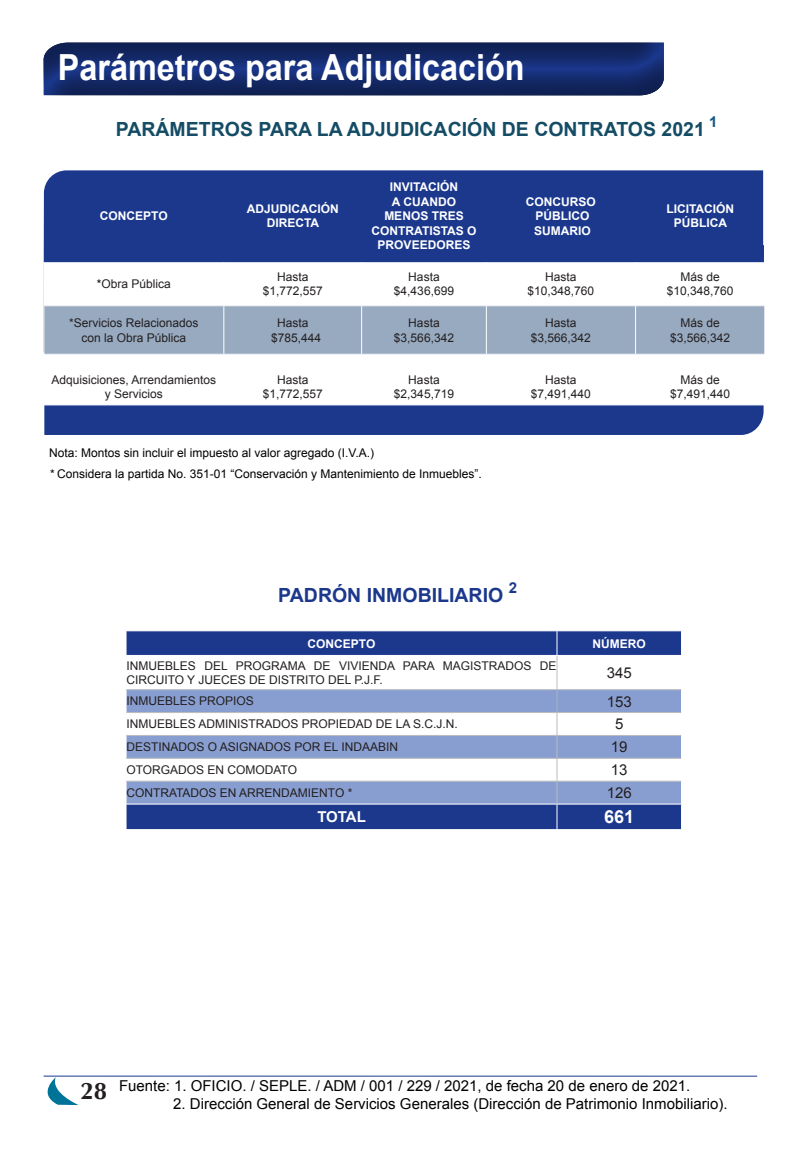
<style>
.page{position:relative;width:807px;height:1149px;background:#fff}
.page>*{position:absolute;margin:0;border:0;box-sizing:border-box;transform-origin:0 0}
.t1{font:700 36px "Arial";color:#fff;scale:.9 1}
.t2{font:700 24px "Optima";color:#231f20}
.t3{font:700 19.5px "Arial";color:#154c65}
.t4{font:700 19.5px "Arial";color:#1b388d}
.t5{font:700 18px "Arial";color:#fff}
.t6{font:15px "Arial";color:#000}
.t7{font:15px "Arial";color:#231f20}
.t8{font:700 15px "Arial";letter-spacing:-.01em;color:#fff}
.t9{font:700 15px "Arial";color:#0f5785}
.t10{font:700 15px "Arial";color:#1b388d}
.t11{font:12px/14.4px "Arial";color:#231f20;text-align:center}
.t12{font:700 12px/14.4px "Arial";color:#fff;text-align:center}
.t13{font:12px/21px "Arial";color:#000}
.s1{color:#000}
.s2{font-style:italic}
</style>
<div class="page">
<div style="left:40px;top:38px;width:624px;height:60px;background:#231f20;opacity:.5"></div>
<div style="left:127px;top:631px;width:554px;height:198px;background:#1b388d"></div>
<svg style="left:127px;top:656px;width:554px;height:33px"></svg>
<svg style="left:127px;top:690px;width:554px;height:114px;fill:#899ed0"></svg>
<svg style="left:126px;top:631px;width:1px;height:24px"></svg>
<hr style="left:556px;top:631px;width:2px;height:24px;background:#fff">
<hr style="left:556px;top:804px;width:2px;height:25px;background:#fff">
<hr style="left:126px;top:655px;width:431px;height:1px;background:#fff">
<hr style="left:557px;top:655px;width:125px;height:1px;background:#fff">
<svg style="left:126px;top:690px;width:1px;height:139px"></svg>
<hr style="left:126px;top:804px;width:431px;height:1px;background:#fff">
<hr style="left:557px;top:804px;width:125px;height:1px;background:#fff">
<hr style="left:556px;top:656px;width:2px;height:33px;background:#bcbdc0">
<hr style="left:126px;top:689px;width:431px;height:1px;background:#bcbdc0">
<hr style="left:557px;top:689px;width:124px;height:1px;background:#bcbdc0">
<hr style="left:126px;top:712px;width:431px;height:1px;background:#bcbdc0">
<hr style="left:557px;top:712px;width:124px;height:1px;background:#bcbdc0">
<hr style="left:556px;top:690px;width:2px;height:22px;background:#a3b4be">
<hr style="left:556px;top:713px;width:2px;height:22px;background:#babbbe">
<hr style="left:126px;top:735px;width:431px;height:1px;background:#babbbe">
<hr style="left:557px;top:735px;width:124px;height:1px;background:#babbbe">
<hr style="left:556px;top:736px;width:2px;height:22px;background:#babbbe">
<hr style="left:126px;top:758px;width:431px;height:1px;background:#babbbe">
<hr style="left:557px;top:758px;width:124px;height:1px;background:#babbbe">
<hr style="left:556px;top:759px;width:2px;height:22px;background:#babbbe">
<hr style="left:126px;top:781px;width:431px;height:1px;background:#babbbe">
<hr style="left:557px;top:781px;width:124px;height:1px;background:#babbbe">
<hr style="left:556px;top:782px;width:2px;height:22px;background:#babbbe">
<div style="left:44px;top:245px;width:720px;height:190px;background:#1b388d"></div>
<div style="left:43px;top:170px;width:720px;height:92px;background:#1b388d"></div>
<svg style="left:44px;top:262px;width:720px;height:142px"></svg>
<div style="left:44px;top:306px;width:720px;height:48px;background:#98aac0"></div>
<hr style="left:223px;top:262px;width:1px;height:43px;background:#fff">
<hr style="left:361px;top:262px;width:1px;height:43px;background:#fff">
<hr style="left:486px;top:262px;width:1px;height:43px;background:#fff">
<hr style="left:635px;top:262px;width:1px;height:43px;background:#fff">
<hr style="left:43px;top:305px;width:181px;height:1px;background:#fff">
<hr style="left:224px;top:305px;width:138px;height:1px;background:#fff">
<hr style="left:223px;top:306px;width:1px;height:48px;background:#fff">
<hr style="left:362px;top:305px;width:124px;height:1px;background:#fff">
<hr style="left:361px;top:306px;width:1px;height:48px;background:#fff">
<hr style="left:486px;top:305px;width:150px;height:1px;background:#fff">
<hr style="left:486px;top:306px;width:1px;height:48px;background:#fff">
<hr style="left:636px;top:305px;width:129px;height:1px;background:#fff">
<hr style="left:635px;top:306px;width:1px;height:48px;background:#fff">
<hr style="left:43px;top:354px;width:181px;height:1px;background:#fff">
<hr style="left:224px;top:354px;width:138px;height:1px;background:#fff">
<hr style="left:223px;top:355px;width:1px;height:50px;background:#fff">
<hr style="left:362px;top:354px;width:124px;height:1px;background:#fff">
<hr style="left:361px;top:355px;width:1px;height:50px;background:#fff">
<hr style="left:486px;top:354px;width:150px;height:1px;background:#fff">
<hr style="left:486px;top:355px;width:1px;height:50px;background:#fff">
<hr style="left:636px;top:354px;width:129px;height:1px;background:#fff">
<hr style="left:635px;top:355px;width:1px;height:50px;background:#fff">
<hr style="left:43px;top:404px;width:181px;height:1px;background:#fff">
<hr style="left:224px;top:404px;width:138px;height:1px;background:#fff">
<hr style="left:362px;top:404px;width:124px;height:1px;background:#fff">
<hr style="left:486px;top:404px;width:150px;height:1px;background:#fff">
<hr style="left:636px;top:404px;width:129px;height:1px;background:#fff">
<hr style="left:44px;top:1076px;width:713px;height:1px;background:#1b388d">
<svg style="left:47px;top:1077px;width:32px;height:28px"></svg>
<h1 class="t1" style="left:58px;top:47px;width:520px">Parámetros para Adjudicación</h1>
<h3 class="t3" style="left:116px;top:119px;width:591px">PARÁMETROS PARA LA ADJUDICACIÓN DE CONTRATOS 2021</h3>
<p class="t9" style="left:709px;top:114px;width:10px">1</p>
<p class="t12" style="left:100px;top:209px;width:69px">CONCEPTO</p>
<p class="t12" style="left:247px;top:202px;width:93px">ADJUDICACIÓN<br>DIRECTA</p>
<p class="t12" style="left:372px;top:180px;width:106px">INVITACIÓN<br>A CUANDO<br>MENOS TRES<br>CONTRATISTAS O<br>PROVEEDORES</p>
<p class="t12" style="left:526px;top:194px;width:71px">CONCURSO<br>PÚBLICO<br>SUMARIO</p>
<p class="t12" style="left:666px;top:202px;width:69px">LICITACIÓN<br>PÚBLICA</p>
<p class="t11" style="left:97px;top:277px;width:76px"><span class="s1">*</span>Obra Pública</p>
<p class="t11" style="left:263px;top:270px;width:62px">Hasta $1,772,557</p>
<p class="t11" style="left:394px;top:270px;width:62px">Hasta $4,436,699</p>
<p class="t11" style="left:528px;top:270px;width:68px">Hasta $10,348,760</p>
<p class="t11" style="left:667px;top:270px;width:68px">Más de $10,348,760</p>
<p class="t11" style="left:69px;top:316px;width:131px">*Servicios Relacionados con la Obra Pública</p>
<p class="t11" style="left:271px;top:316px;width:52px">Hasta $785,444</p>
<p class="t11" style="left:394px;top:316px;width:62px">Hasta $3,566,342</p>
<p class="t11" style="left:531px;top:316px;width:62px">Hasta $3,566,342</p>
<p class="t11" style="left:670px;top:316px;width:62px">Más de $3,566,342</p>
<p class="t11" style="left:51px;top:373px;width:166px">Adquisiciones, Arrendamientos y Servicios</p>
<p class="t11" style="left:263px;top:373px;width:62px">Hasta $1,772,557</p>
<p class="t11" style="left:394px;top:373px;width:62px">Hasta $2,345,719</p>
<p class="t11" style="left:531px;top:373px;width:62px">Hasta $7,491,440</p>
<p class="t11" style="left:670px;top:373px;width:62px">Más de $7,491,440</p>
<p class="t13" style="left:49px;top:442px;width:434px">Nota: Montos sin incluir el impuesto al valor agregado (I.V.A.)<br><span class="s2">*</span> Considera la partida No. 351-01 “Conservación y Mantenimiento de Inmuebles”.</p>
<h3 class="t4" style="left:278px;top:585px;width:226px">PADRÓN INMOBILIARIO</h3>
<p class="t10" style="left:509px;top:580px;width:10px">2</p>
<p class="t12" style="left:308px;top:636px;width:69px">CONCEPTO</p>
<p class="t12" style="left:593px;top:636px;width:55px">NÚMERO</p>
<p class="t11" style="left:126px;top:658px;width:432px;text-align:left">INMUEBLES DEL PROGRAMA DE VIVIENDA PARA MAGISTRADOS DE<br>CIRCUITO Y JUECES DE DISTRITO DEL P.J.F.</p>
<p class="t7" style="left:607px;top:664px;width:27px">345</p>
<p class="t11" style="left:126px;top:694px;width:129px">INMUEBLES PROPIOS</p>
<p class="t7" style="left:607px;top:693px;width:27px">153</p>
<p class="t11" style="left:126px;top:717px;width:333px">INMUEBLES ADMINISTRADOS PROPIEDAD DE LA S.C.J.N.</p>
<p class="t7" style="left:615px;top:716px;width:10px">5</p>
<p class="t11" style="left:126px;top:740px;width:273px">DESTINADOS O ASIGNADOS POR EL INDAABIN</p>
<p class="t7" style="left:611px;top:739px;width:18px">19</p>
<p class="t11" style="left:126px;top:763px;width:172px">OTORGADOS EN COMODATO</p>
<p class="t7" style="left:611px;top:762px;width:18px">13</p>
<p class="t11" style="left:126px;top:786px;width:228px">CONTRATADOS EN ARRENDAMIENTO *</p>
<p class="t7" style="left:607px;top:785px;width:27px">126</p>
<p class="t8" style="left:317px;top:809px;width:50px">TOTAL</p>
<h3 class="t5" style="left:604px;top:807px;width:32px">661</h3>
<h2 class="t2" style="left:80px;top:1077px;width:28px">28</h2>
<p class="t6" style="left:119px;top:1077px;width:573px">Fuente: 1. OFICIO. / SEPLE. / ADM / 001 / 229 / 2021, de fecha 20 de enero de 2021.</p>
<p class="t6" style="left:173px;top:1095px;width:556px">2. Dirección General de Servicios Generales (Dirección de Patrimonio Inmobiliario).</p>
</div>
